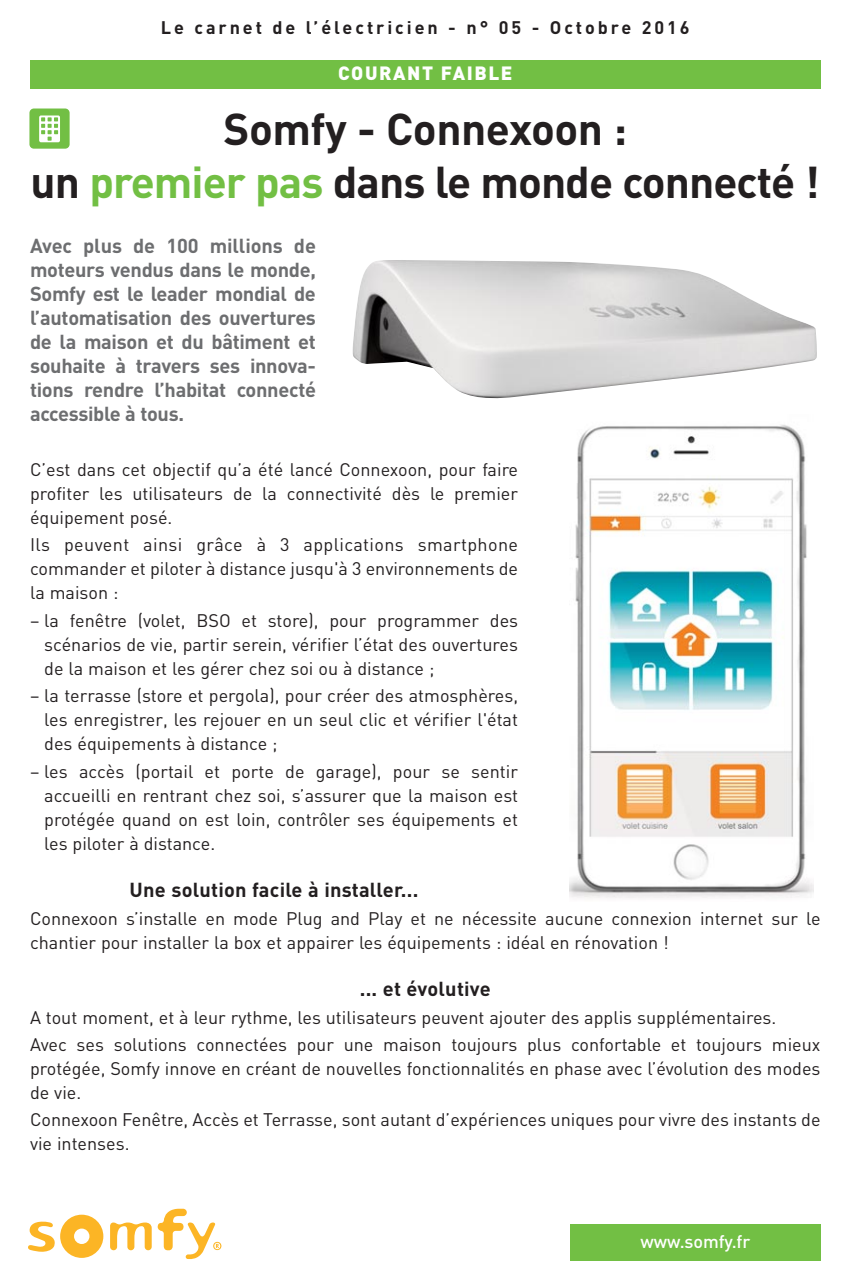
<style>
.page{position:relative;width:851px;height:1281px;background:#fff}
.page>*{position:absolute;margin:0;border:0;box-sizing:border-box;transform-origin:0 0}
.t1{font:700 44px/52.8px "DIN";letter-spacing:-.02em;color:#231f20;text-align:center}
.t2{font:700 20px/24px "DIN";letter-spacing:-.015em;color:#6d6e70;text-align:justify}
.t3{font:700 20px "DIN";letter-spacing:.01em;color:#231f20}
.t4{font:900 19px "DIN";letter-spacing:.085em;color:#fff}
.t5{font:18px/24px "DIN";color:#231f20;text-align:justify}
.t6{font:700 18px "DIN";letter-spacing:.165em;color:#231f20}
.t7{font:500 18px "DIN";letter-spacing:-.005em;color:#fff}
.s1{color:#72bf44}
</style>
<div class="page">
<div style="left:30px;top:60px;width:790px;height:28px;background:#72bf44"></div>
<div style="left:570px;top:1223px;width:250px;height:37px;background:#72bf44"></div>
<svg style="left:28px;top:1214px;width:75px;height:43px"></svg>
<svg style="left:110px;top:1222px;width:42px;height:27px"></svg>
<svg style="left:158px;top:1208px;width:63px;height:50px"></svg>
<div style="left:29px;top:108px;width:41px;height:41px;background:#72bf44;border-radius:4px"></div>
<svg style="left:39px;top:115px;width:21px;height:27px"></svg>
<img style="left:569px;top:425px;width:244px;height:473px">
<img style="left:352px;top:260px;width:464px;height:138px">
<p class="t6" style="left:161px;top:21px;width:530px">Le carnet de l’électricien - n° 05 - Octobre 2016</p>
<p class="t4" style="left:338px;top:67px;width:176px">COURANT FAIBLE</p>
<h1 class="t1" style="left:31px;top:108px;width:790px">Somfy - Connexoon :<br>un <span class="s1">premier pas</span> dans le monde connecté !</h1>
<p class="t2" style="left:30px;top:235px;width:287px">Avec plus de 100 millions de moteurs vendus dans le monde, Somfy est le leader mondial de l’automatisation des ouvertures de la maison et du bâtiment et souhaite à travers ses innova&shy;tions rendre l’habitat connecté accessible à tous.</p>
<p class="t5" style="left:30px;top:459px;width:489px">C’est dans cet objectif qu’a été lancé Connexoon, pour faire profiter les utilisateurs de la connectivité dès le premier équipement posé.</p>
<p class="t5" style="left:30px;top:534px;width:489px">Ils peuvent ainsi grâce à 3 applications smartphone commander et piloter à distance jusqu'à 3 environnements de la maison :</p>
<p class="t5" style="left:44px;top:610px;width:475px;text-indent:-14px">– la fenêtre (volet, BSO et store), pour programmer des scénarios de vie, partir serein, vérifier l’état des ouvertures de la maison et les gérer chez soi ou à distance ;</p>
<p class="t5" style="left:44px;top:685px;width:475px;text-indent:-14px">– la terrasse (store et pergola), pour créer des atmosphères, les enregistrer, les rejouer en un seul clic et vérifier l'état des équipements à distance ;</p>
<p class="t5" style="left:44px;top:761px;width:475px;text-indent:-14px">– les accès (portail et porte de garage), pour se sentir accueilli en rentrant chez soi, s’assurer que la maison est protégée quand on est loin, contrôler ses équipements et les piloter à distance.</p>
<p class="t3" style="left:130px;top:882px;width:290px">Une solution facile à installer...</p>
<p class="t5" style="left:30px;top:908px;width:791px">Connexoon s’installe en mode Plug and Play et ne nécessite aucune connexion internet sur le chantier pour installer la box et appairer les équipements : idéal en rénovation !</p>
<p class="t3" style="left:360px;top:981px;width:132px">... et évolutive</p>
<p class="t5" style="left:30px;top:1005px;width:791px;line-height:27.4px">A tout moment, et à leur rythme, les utilisateurs peuvent ajouter des applis supplémentaires.<br>Avec ses solutions connectées pour une maison toujours plus confortable et toujours mieux</p>
<p class="t5" style="left:30px;top:1058px;width:791px">protégée, Somfy innove en créant de nouvelles fonctionnalités en phase avec l’évolution des modes de vie.</p>
<p class="t5" style="left:30px;top:1109px;width:791px">Connexoon Fenêtre, Accès et Terrasse, sont autant d’expériences uniques pour vivre des instants de vie intenses.</p>
<p class="t7" style="left:640px;top:1234px;width:111px">www.somfy.fr</p>
</div>
